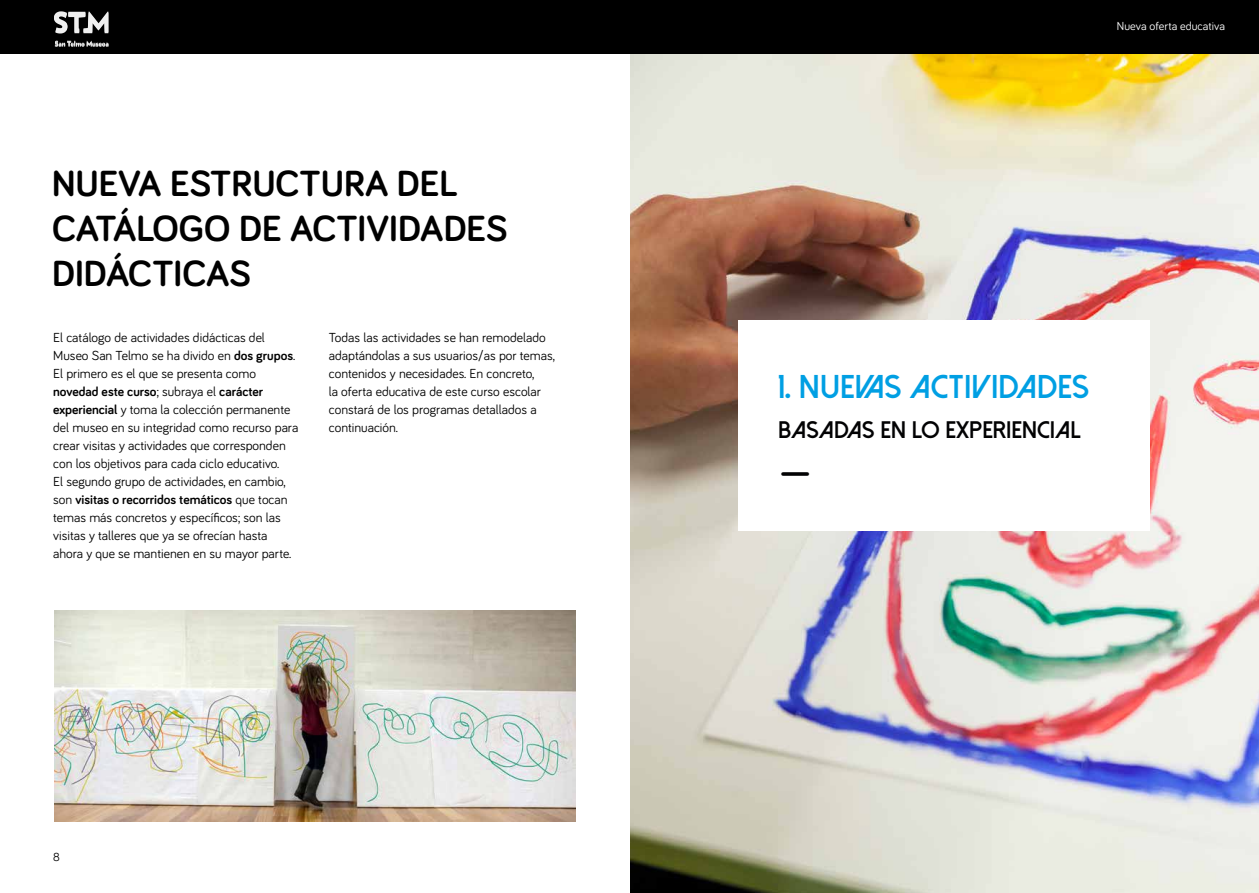
<style>
.page{position:relative;width:1259px;height:893px;background:#fff}
.page>*{position:absolute;margin:0;border:0;box-sizing:border-box;transform-origin:0 0}
.t1{font:700 39px "Bariol";color:#020203}
.t2{font:700 37.5px/45px "Bariol";color:#000}
.t3{font:800 33px "Dolce Vita";color:#009fe3}
.t4{font:800 24px "Dolce Vita";color:#020203}
.t5{font:13.5px/18px "Bariol";color:#000}
.t6{font:12px "Bariol";color:#fff}
.t7{font:12px "Bariol";color:#000}
.s1{font-weight:700}
</style>
<div class="page">
<div style="left:0;top:0;width:1259px;height:54px;background:#000"></div>
<img style="left:630px;top:54px;width:629px;height:839px">
<div style="left:737px;top:320px;width:412px;height:210px;background:#fff"></div>
<svg style="left:54px;top:11px;width:54px;height:36px"></svg>
<img style="left:54px;top:610px;width:521px;height:212px">
<h2 class="t2" style="left:52px;top:160px;width:457px">NUEVA ESTRUCTURA DEL<br>CATÁLOGO DE ACTIVIDADES<br>DIDÁCTICAS</h2>
<p class="t5" style="left:53px;top:328px;width:247px">El catálogo de actividades didácticas del Museo San Telmo se ha divido en <span class="s1">dos grupos</span>.<br>El primero es el que se presenta como <span class="s1">novedad este curso</span>; subraya el <span class="s1">carácter experiencial</span> y toma la colección permanente del museo en su integridad como recurso para crear visitas y actividades que corresponden con los objetivos para cada ciclo educativo.<br>El segundo grupo de actividades, en cambio, son <span class="s1">visitas o recorridos temáticos</span> que tocan temas más concretos y específicos; son las visitas y talleres que ya se ofrecían hasta ahora y que se mantienen en su mayor parte.</p>
<p class="t5" style="left:329px;top:328px;width:228px">Todas las actividades se han remodelado adaptándolas a sus usuarios/as por temas, contenidos y necesidades. En concreto,<br>la oferta educativa de este curso escolar constará de los programas detallados a continuación.</p>
<p class="t7" style="left:53px;top:849px;width:8px">8</p>
<p class="t6" style="left:1117px;top:18px;width:109px">Nueva oferta educativa</p>
<h3 class="t3" style="left:778px;top:370px;width:312px">1. NUEVAS ACTIVIDADES</h3>
<h3 class="t4" style="left:778px;top:417px;width:304px">BASADAS EN LO EXPERIENCIAL</h3>
<h1 class="t1" style="left:778px;top:445px;width:36px">—</h1>
</div>
